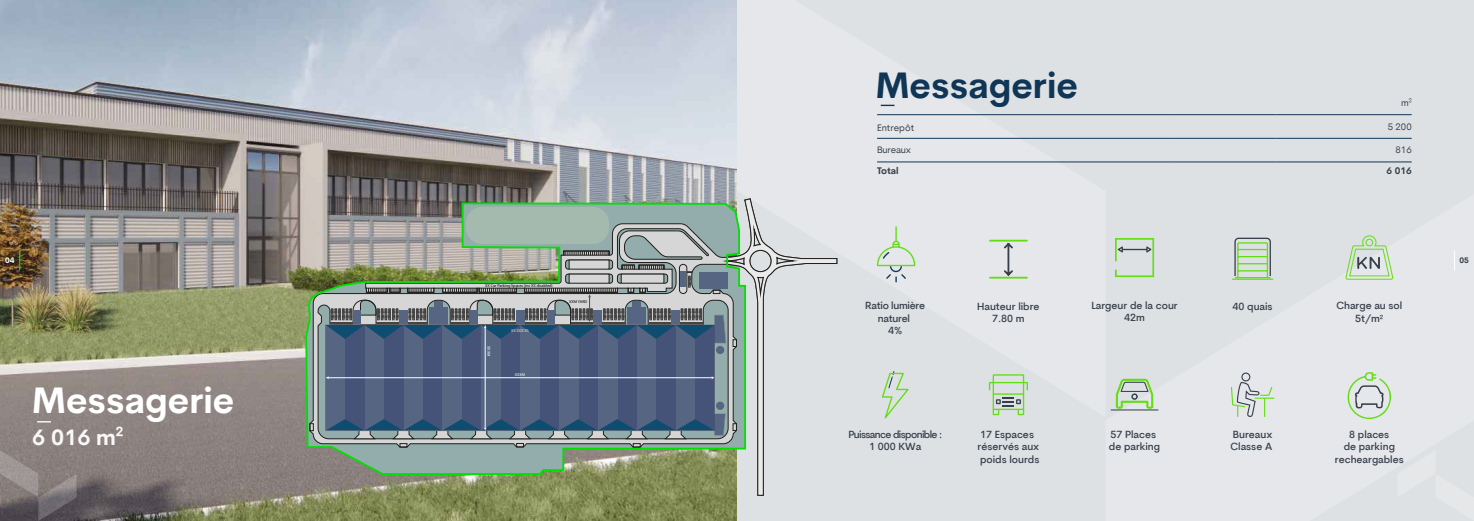
<style>
.page{position:relative;width:1474px;height:521px;background:#fff}
.page>*{position:absolute;margin:0;border:0;box-sizing:border-box;transform-origin:0 0}
.t1{font:700 36.23px "Cerebri Sans Pro";color:#fff}
.t2{font:700 36.23px "Cerebri Sans Pro";color:#0f3657}
.t3{font:700 21.88px "Cerebri Sans Pro";color:#f8f8f8}
.t4{font:500 10.24px/12.2px "Cerebri Sans Pro";color:#363f4a;text-align:center}
.t5{font:500 10.24px/12.2px "Cerebri Sans Pro";letter-spacing:-.06em;color:#363f4a;text-align:center}
.t6{font:500 10.24px/12.2px "Cerebri Sans Pro";letter-spacing:-.025em;color:#363f4a;text-align:center}
.t7{font:9.45px "Cerebri Sans Pro";color:#363f4a}
.t8{font:700 9.45px "Cerebri Sans Pro";color:#363f4a}
.t9{font:9.45px "Cerebri Sans Pro";letter-spacing:-.02em;color:#363f4a}
.t10{font:700 7.88px "Cerebri Sans Pro";color:#fff}
.t11{font:700 7.88px "Cerebri Sans Pro";color:#363f4a}
.t12{font:4.11px "Myriad Pro";color:#000}
.t13{font:4.11px "Myriad Pro";letter-spacing:-.015em;color:#fff}
.t14{font:4.11px "Myriad Pro";color:#eaeaea}
</style>
<div class="page">
<img style="left:0;top:0;width:737px;height:521px">
<div style="left:737px;top:0;width:736px;height:521px;background:#dee1e4"></div>
<svg style="left:747px;top:104px;width:358px;height:312px"></svg>
<svg style="left:0;top:450px;width:77px;height:71px;background:#7d7475"></svg>
<svg style="left:19px;top:250px;width:1px;height:20px"></svg>
<svg style="left:37px;top:421px;width:14px;height:1px"></svg>
<hr style="left:877px;top:114px;width:292px;height:1px;background:#0f3657">
<hr style="left:1169px;top:114px;width:106px;height:1px;background:#0f3657">
<hr style="left:1275px;top:114px;width:136px;height:1px;background:#0f3657">
<hr style="left:877px;top:138px;width:292px;height:1px;background:#0f3657">
<hr style="left:1169px;top:138px;width:106px;height:1px;background:#0f3657">
<hr style="left:1275px;top:138px;width:136px;height:1px;background:#0f3657">
<hr style="left:877px;top:162px;width:292px;height:1px;background:#0f3657">
<hr style="left:1169px;top:162px;width:106px;height:1px;background:#0f3657">
<hr style="left:1275px;top:162px;width:136px;height:1px;background:#0f3657">
<svg style="left:880px;top:105px;width:14px;height:1px"></svg>
<svg style="left:1002px;top:242px;width:12px;height:35px"></svg>
<hr style="left:989px;top:240px;width:37px;height:2px;background:#63de12">
<hr style="left:989px;top:277px;width:37px;height:2px;background:#63de12">
<svg style="left:1115px;top:238px;width:39px;height:39px"></svg>
<svg style="left:1234px;top:237px;width:37px;height:41px"></svg>
<hr style="left:1232px;top:278px;width:40px;height:2px;background:#63de12">
<svg style="left:1345px;top:235px;width:48px;height:45px"></svg>
<svg style="left:876px;top:226px;width:39px;height:56px"></svg>
<svg style="left:1110px;top:379px;width:48px;height:31px"></svg>
<svg style="left:1347px;top:372px;width:44px;height:47px"></svg>
<svg style="left:1231px;top:372px;width:43px;height:45px"></svg>
<svg style="left:880px;top:370px;width:30px;height:49px"></svg>
<svg style="left:988px;top:374px;width:40px;height:41px"></svg>
<svg style="left:310px;top:199px;width:417px;height:296px;background:#888c65"></svg>
<svg style="left:727px;top:199px;width:110px;height:296px"></svg>
<svg style="left:304px;top:201px;width:443px;height:275px;background:#7b8d8d"></svg>
<div style="left:563px;top:251px;width:46px;height:4px;border:1px solid #20201e"></div>
<svg style="left:733px;top:340px;width:3px;height:7px"></svg>
<svg style="left:733px;top:424px;width:3px;height:7px"></svg>
<svg style="left:310px;top:423px;width:3px;height:8px"></svg>
<hr style="left:328px;top:377px;width:384px;height:1px;background:#fff">
<svg style="left:325px;top:376px;width:4px;height:3px"></svg>
<hr style="left:485px;top:327px;width:1px;height:101px;background:#fff">
<svg style="left:325px;top:265px;width:400px;height:78px;background:#798788"></svg>
<svg style="left:325px;top:414px;width:400px;height:33px;background:#687d8d"></svg>
<h1 class="t2" style="left:875px;top:59px;width:204px">Messagerie</h1>
<p class="t7" style="left:877px;top:121px;width:39px">Entrepôt</p>
<p class="t8" style="left:877px;top:164px;width:23px">Total</p>
<p class="t9" style="left:877px;top:144px;width:35px">Bureaux</p>
<p class="t7" style="left:1400px;top:96px;width:12px">m²</p>
<p class="t7" style="left:1387px;top:120px;width:26px">5 200</p>
<p class="t7" style="left:1395px;top:144px;width:18px">816</p>
<p class="t8" style="left:1386px;top:164px;width:27px">6 016</p>
<p class="t10" style="left:5px;top:255px;width:11px">04</p>
<p class="t11" style="left:1459px;top:255px;width:11px">05</p>
<h1 class="t1" style="left:32px;top:374px;width:204px">Messagerie</h1>
<h2 class="t3" style="left:32px;top:422px;width:93px">6 016 m²</h2>
<p class="t12" style="left:485px;top:283px;width:69px">XX Car Parking Spaces (inc XX disabled)</p>
<p class="t13" style="left:491px;top:346px;width:12px;rotate:90deg">XXXM</p>
<p class="t14" style="left:511px;top:328px;width:19px">XX DOCKS</p>
<p class="t13" style="left:515px;top:371px;width:12px">XXXM</p>
<p class="t12" style="left:569px;top:299px;width:20px">XXM YARD</p>
<p class="t6" style="left:865px;top:299px;width:62px">Ratio lumière naturel<br>4%</p>
<p class="t4" style="left:977px;top:300px;width:64px">Hauteur libre<br>7.80 m</p>
<p class="t4" style="left:1091px;top:299px;width:88px">Largeur de la cour<br>42m</p>
<p class="t4" style="left:1232px;top:299px;width:42px">40 quais</p>
<p class="t4" style="left:1336px;top:299px;width:67px">Charge au sol<br>5t/m2</p>
<p class="t5" style="left:848px;top:428px;width:95px">Puissance disponible :<br>1 000 KWa</p>
<p class="t4" style="left:977px;top:428px;width:63px;text-align:left">17 Espaces réservés aux poids lourds</p>
<p class="t4" style="left:1108px;top:428px;width:53px;text-align:left">57 Places de parking</p>
<p class="t4" style="left:1334px;top:428px;width:70px">8 places<br>de parking recheargables</p>
<p class="t4" style="left:1230px;top:428px;width:43px;text-align:left">Bureaux<br>Classe A</p>
</div>
